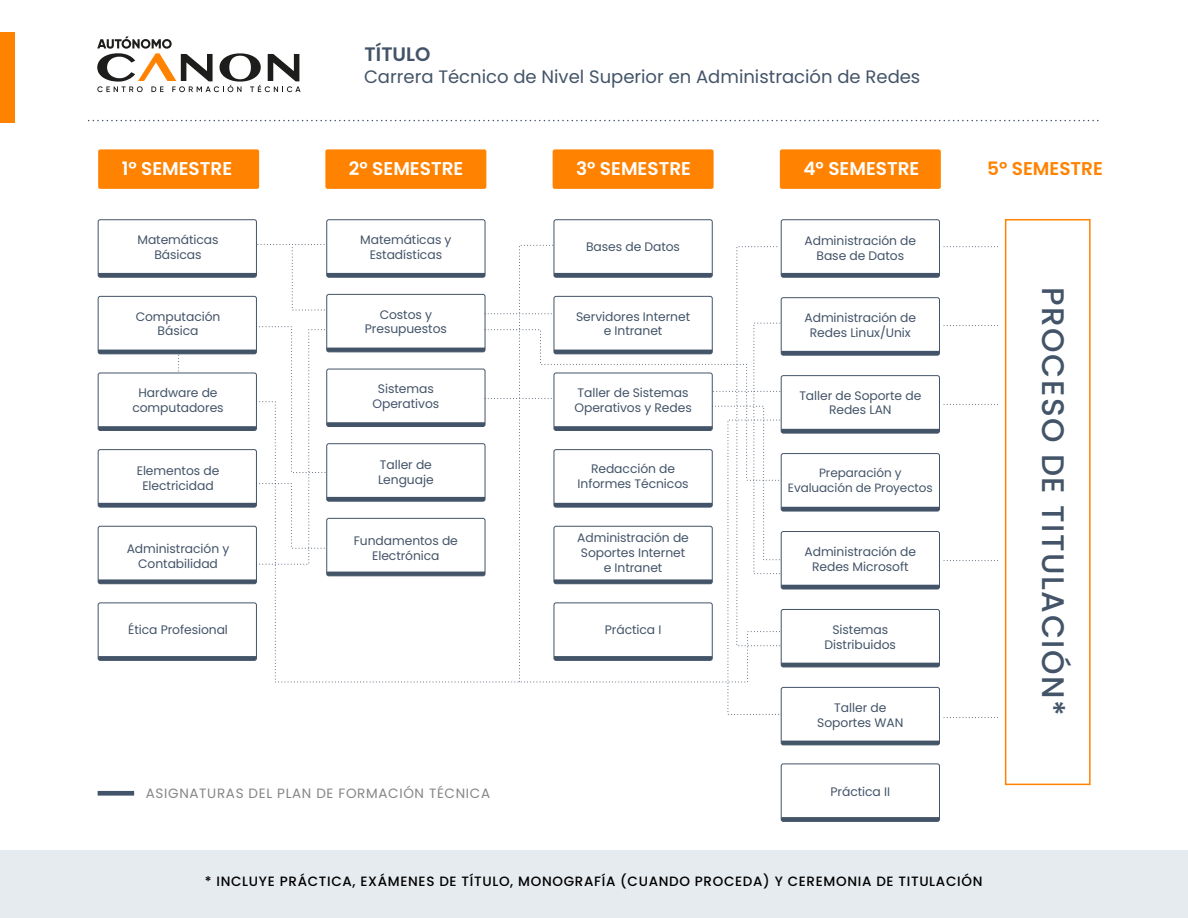
<style>
.page{position:relative;width:1188px;height:918px;background:#fff}
.page>*{position:absolute;margin:0;border:0;box-sizing:border-box;transform-origin:0 0}
.t1{font:500 31.2px "Poppins";letter-spacing:.05em;color:#435468}
.t2{font:600 19.5px "Poppins";color:#435468}
.t3{font:600 18.45px "Poppins";color:#fff}
.t4{font:600 18.45px "Poppins";color:#ff8200}
.t5{font:18px "Poppins";color:#435468}
.t6{font:500 13.5px "Poppins";letter-spacing:.05em;color:#000}
.t7{font:13.5px "Poppins";letter-spacing:.05em;color:#848687}
.t8{font:12.3px/14.9px "Poppins";letter-spacing:-.005em;color:#435468;text-align:center}
.t9{font:12px/14.4px "Poppins";letter-spacing:-.005em;color:#435468;text-align:center}
</style>
<div class="page">
<div style="left:0;top:851px;width:1188px;height:67px;background:#e6ebef"></div>
<svg style="left:97px;top:36px;width:204px;height:56px"></svg>
<svg style="left:89px;top:120px;width:1010px;height:1px"></svg>
<div style="left:98px;top:149px;width:161px;height:40px;background:#ff8200;border-radius:2px"></div>
<div style="left:98px;top:219px;width:159px;height:59px;border:1px solid #435468;border-radius:2px"></div>
<div style="left:325px;top:149px;width:161px;height:40px;background:#ff8200;border-radius:2px"></div>
<div style="left:326px;top:219px;width:159px;height:59px;border:1px solid #435468;border-radius:2px"></div>
<div style="left:553px;top:149px;width:161px;height:40px;background:#ff8200;border-radius:2px"></div>
<div style="left:554px;top:219px;width:159px;height:59px;border:1px solid #435468;border-radius:2px"></div>
<div style="left:780px;top:149px;width:161px;height:40px;background:#ff8200;border-radius:2px"></div>
<div style="left:781px;top:219px;width:159px;height:59px;border:1px solid #435468;border-radius:2px"></div>
<svg style="left:781px;top:741px;width:157px;height:4px"></svg>
<div style="left:781px;top:687px;width:159px;height:58px;border:1px solid #435468;border-radius:2px"></div>
<svg style="left:944px;top:717px;width:55px;height:1px"></svg>
<div style="left:1005px;top:219px;width:86px;height:566px;border:2px solid #ff8200"></div>
<div style="left:0;top:32px;width:15px;height:91px;background:#ff8200"></div>
<div style="left:98px;top:791px;width:36px;height:5px;background:#435468"></div>
<svg style="left:783px;top:817px;width:155px;height:3px"></svg>
<div style="left:781px;top:764px;width:159px;height:58px;border:1px solid #435468;border-radius:2px"></div>
<svg style="left:98px;top:244px;width:901px;height:438px"></svg>
<h2 class="t2" style="left:365px;top:43px;width:67px">TÍTULO</h2>
<h3 class="t5" style="left:364px;top:67px;width:558px">Carrera Técnico de Nivel Superior en Administración de Redes</h3>
<h3 class="t3" style="left:122px;top:158px;width:112px">1º SEMESTRE</h3>
<h3 class="t3" style="left:349px;top:158px;width:116px">2º SEMESTRE</h3>
<h3 class="t3" style="left:576px;top:158px;width:116px">3º SEMESTRE</h3>
<h3 class="t3" style="left:803px;top:158px;width:118px">4º SEMESTRE</h3>
<p class="t8" style="left:137px;top:233px;width:83px">Matemáticas<br>Básicas</p>
<p class="t8" style="left:360px;top:233px;width:93px">Matemáticas y<br>Estadísticas</p>
<p class="t8" style="left:586px;top:240px;width:95px">Bases de Datos</p>
<p class="t8" style="left:805px;top:233px;width:113px">Administración de<br>Base de Datos</p>
<p class="t8" style="left:136px;top:309px;width:86px">Computación<br>Básica</p>
<p class="t8" style="left:365px;top:307px;width:84px">Costos y<br>Presupuestos</p>
<p class="t8" style="left:576px;top:309px;width:116px">Servidores Internet e Intranet</p>
<p class="t8" style="left:805px;top:310px;width:113px">Administración de<br>Redes Linux/Unix</p>
<p class="t8" style="left:132px;top:385px;width:93px">Hardware de computadores</p>
<p class="t8" style="left:373px;top:381px;width:68px">Sistemas<br>Operativos</p>
<p class="t8" style="left:574px;top:385px;width:119px;text-align:left">Taller de Sistemas<br>Operativos y Redes</p>
<p class="t8" style="left:799px;top:388px;width:123px">Taller de Soporte de<br>Redes LAN</p>
<p class="t8" style="left:137px;top:463px;width:84px">Elementos de<br>Electricidad</p>
<p class="t8" style="left:378px;top:457px;width:57px;text-align:left">Taller de<br>Lenguaje</p>
<p class="t8" style="left:578px;top:462px;width:112px">Redacción de<br>Informes Técnicos</p>
<p class="t9" style="left:788px;top:466px;width:146px">Preparación y<br>Evaluación de Proyectos</p>
<p class="t8" style="left:127px;top:541px;width:104px">Administración y<br>Contabilidad</p>
<p class="t8" style="left:354px;top:533px;width:106px">Fundamentos de<br>Electrónica</p>
<p class="t8" style="left:577px;top:530px;width:113px">Administración de<br>Soportes Internet e Intranet</p>
<p class="t8" style="left:805px;top:545px;width:113px">Administración de<br>Redes Microsoft</p>
<p class="t8" style="left:128px;top:623px;width:101px">Ética Profesional</p>
<p class="t8" style="left:605px;top:622px;width:58px">Práctica I</p>
<p class="t8" style="left:825px;top:623px;width:73px">Sistemas<br>Distribuidos</p>
<p class="t8" style="left:817px;top:701px;width:88px">Taller de<br>Soportes WAN</p>
<p class="t7" style="left:146px;top:786px;width:346px">ASIGNATURAS DEL PLAN DE FORMACIÓN TÉCNICA</p>
<p class="t8" style="left:831px;top:785px;width:61px">Práctica II</p>
<h3 class="t4" style="left:987px;top:158px;width:117px">5º SEMESTRE</h3>
<h1 class="t1" style="left:1071px;top:287px;width:431px;rotate:90deg">PROCESO DE TITULACIÓN*</h1>
<p class="t6" style="left:205px;top:874px;width:779px">* INCLUYE PRÁCTICA, EXÁMENES DE TÍTULO, MONOGRAFÍA (CUANDO PROCEDA) Y CEREMONIA DE TITULACIÓN</p>
</div>
